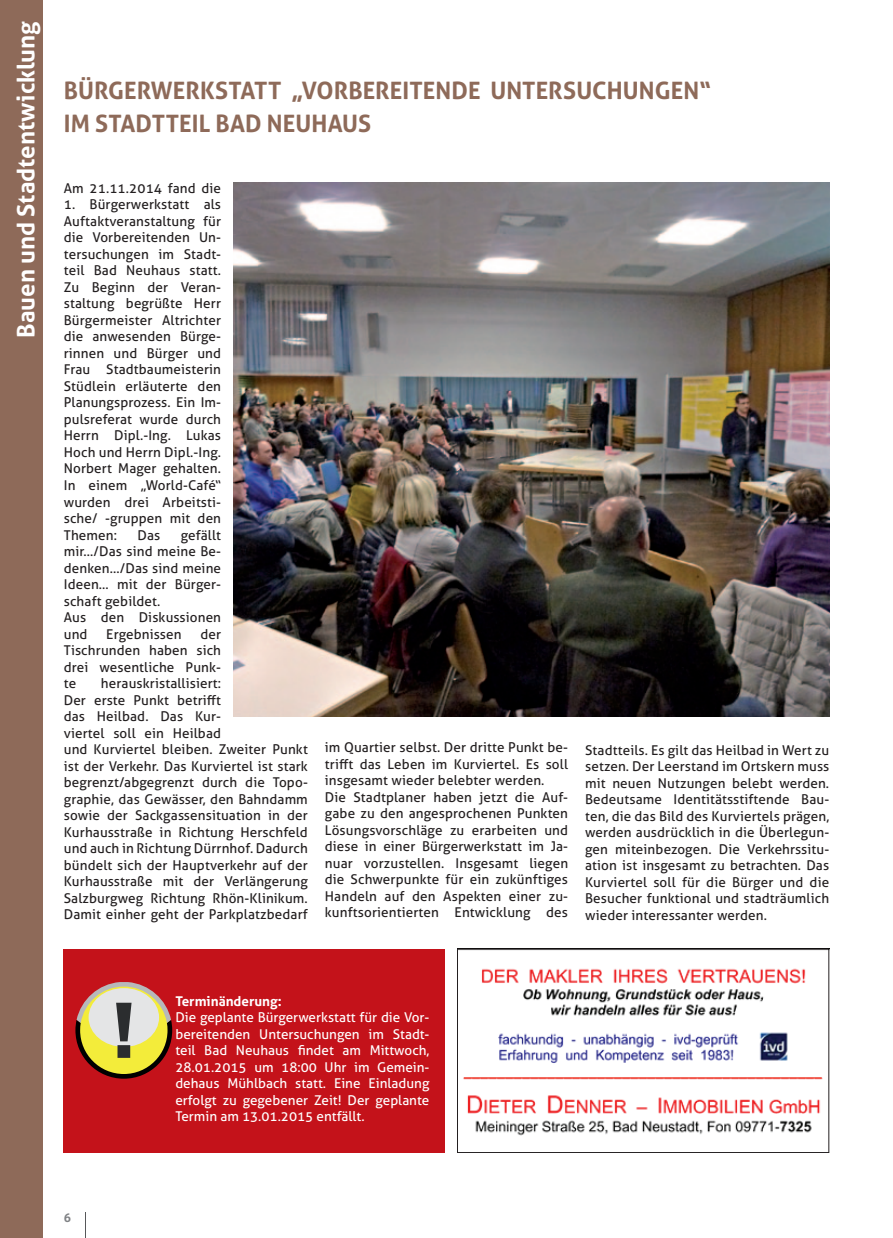
<style>
.page{position:relative;width:893px;height:1238px;background:#fff}
.page>*{position:absolute;margin:0;border:0;box-sizing:border-box;transform-origin:0 0}
.t1{font:700 24px/33px "Aller";letter-spacing:.005em;color:#8e6a59}
.t2{font:700 24px "Aller";color:#fff}
.t3{font:13.5px/16.5px "Aller";letter-spacing:.01em;color:#231f20;text-align:justify}
.t4{font:13.5px/16.5px "Aller";color:#fff;text-align:justify}
.t5{font:700 13.5px "Aller";color:#fff}
.t6{font:700 12px "Aller";color:#808285}
</style>
<div class="page">
<svg style="left:85px;top:1212px;width:1px;height:25px"></svg>
<div style="left:0;top:0;width:43px;height:1237px;background:#8e6a59"></div>
<div style="left:64px;top:949px;width:381px;height:203px;background:#c4121a"></div>
<svg style="left:75px;top:982px;width:97px;height:96px"></svg>
<img style="left:234px;top:183px;width:595px;height:533px">
<img style="left:459px;top:950px;width:368px;height:186px">
<div style="left:457px;top:948px;width:372px;height:204px;border:1px solid #231f20"></div>
<hr style="left:464px;top:1077px;width:358px;height:1px;background:#ef3522">
<h1 class="t2" style="left:11px;top:338px;width:318px;rotate:-90deg">BAUEN UND STADTENTWICKLUNG</h1>
<h1 class="t1" style="left:64px;top:74px;width:649px">BÜRGERWERKSTATT „VORBEREITENDE UNTERSUCHUNGEN“<br>IM STADTTEIL BAD NEUHAUS</h1>
<p class="t3" style="left:64px;top:180px;width:159px">Am 21.11.2014 fand die</p>
<p class="t3" style="left:64px;top:196px;width:159px">1. Bürgerwerkstatt als Auftaktveranstaltung für die Vorbereitenden Un&shy;tersuchungen im Stadt&shy;teil Bad Neuhaus statt.<br>Zu Beginn der Veran&shy;staltung begrüßte Herr Bürgermeister Altrichter die anwesenden Bürge&shy;rinnen und Bürger und Frau Stadtbaumeisterin Stüdlein erläuterte den Planungsprozess. Ein Im&shy;pulsreferat wurde durch Herrn Dipl.-Ing. Lukas Hoch und Herrn Dipl.-Ing.<br>Norbert Mager gehalten.<br>In einem „World-Café“ wurden drei Arbeitsti&shy;sche/ -gruppen mit den Themen:</p>
<p class="t3" style="left:64px;top:526px;width:159px;text-align:left;text-indent:117px">gefällt mir…/Das sind meine Be&shy;denken…/Das sind meine<br>Ideen… mit der Bürger&shy;schaft gebildet.<br>Aus den Diskussionen und</p>
<p class="t3" style="left:138px;top:526px;width:24px">Das</p>
<p class="t3" style="left:64px;top:625px;width:159px;text-indent:137px">der Tischrunden haben sich drei wesentliche Punk&shy;te</p>
<p class="t3" style="left:106px;top:625px;width:77px">Ergebnissen</p>
<p class="t3" style="left:64px;top:675px;width:246px;text-align:left;text-indent:37px">herauskristallisiert:<br>Der erste Punkt betrifft<br>das Heilbad. Das Kur-<br>viertel soll ein Heilbad<br>und Kurviertel bleiben. Zweiter Punkt ist der Verkehr. Das Kurviertel ist stark begrenzt/abgegrenzt durch die Topo&shy;graphie, das Gewässer, den Bahndamm sowie der Sackgassensituation in der Kurhausstraße in Richtung Herschfeld und auch in Richtung Dürrnhof. Dadurch bündelt sich der Hauptverkehr auf der Kurhausstraße mit der Verlängerung Salzburgweg Richtung Rhön-Klinikum.<br>Damit einher geht der Parkplatzbedarf</p>
<p class="t3" style="left:325px;top:739px;width:245px;text-align:left">im Quartier selbst. Der dritte Punkt be&shy;trifft das Leben im Kurviertel. Es soll insgesamt wieder belebter werden.<br>Die Stadtplaner haben jetzt die Auf&shy;gabe zu den angesprochenen Punkten Lösungsvorschläge zu erarbeiten und diese in einer Bürgerwerkstatt im Ja&shy;nuar vorzustellen. Insgesamt liegen die Schwerpunkte für ein zukünftiges Handeln auf den Aspekten einer zu&shy;kunftsorientierten Entwicklung des</p>
<p class="t3" style="left:585px;top:741px;width:246px">Stadtteils. Es gilt das Heilbad in Wert zu setzen. Der Leerstand im Ortskern muss mit neuen Nutzungen belebt werden.<br>Bedeutsame Identitätsstiftende Bau&shy;ten, die das Bild des Kurviertels prägen, werden ausdrücklich in die Überlegun&shy;gen miteinbezogen. Die Verkehrssitu&shy;ation ist insgesamt zu betrachten. Das Kurviertel soll für die Bürger und die Besucher funktional und stadträumlich wieder interessanter werden.</p>
<p class="t5" style="left:175px;top:992px;width:108px">TERMINÄNDERUNG:</p>
<p class="t4" style="left:175px;top:1009px;width:256px">Die geplante Bürgerwerkstatt für die Vor&shy;bereitenden Untersuchungen im Stadt&shy;teil Bad Neuhaus findet am Mittwoch, 28.01.2015 um 18:00 Uhr im Gemein&shy;dehaus Mühlbach statt. Eine Einladung erfolgt zu gegebener Zeit! Der geplante Termin am 13.01.2015 entfällt.</p>
<p class="t6" style="left:64px;top:1209px;width:9px">6</p>
</div>
